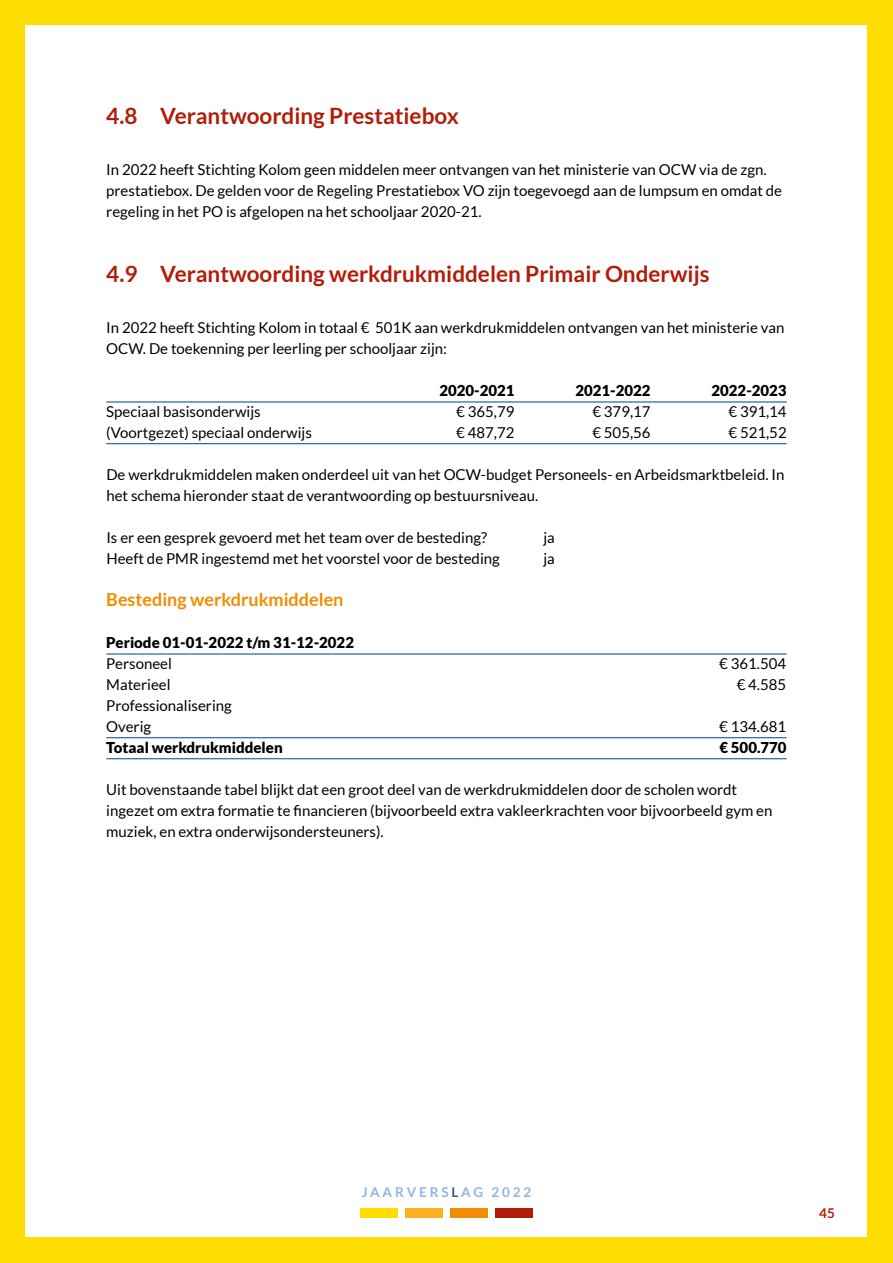
<style>
.page{position:relative;width:893px;height:1263px;background:#fd0}
.page>*{position:absolute;margin:0;border:0;box-sizing:border-box;transform-origin:0 0}
.t1{font:700 22.5px "Lato";color:#b11d09}
.t2{font:700 18px "Lato";color:#f28c00}
.t3{font:15px/21px "Lato";color:#000}
.t4{font:900 15px "Lato";color:#000}
.t5{font:700 13.5px "Lato";letter-spacing:.21em;color:#91b4e4}
.t6{font:700 13.5px "Lato";color:#b11d09}
.s1{color:#3e538f}
</style>
<div class="page">
<div style="left:26px;top:26px;width:841px;height:1211px;background:#fff"></div>
<div style="left:361px;top:1208px;width:37px;height:10px;background:#fd0"></div>
<div style="left:406px;top:1208px;width:37px;height:10px;background:#f9b123"></div>
<div style="left:450px;top:1208px;width:37px;height:10px;background:#f28c00"></div>
<div style="left:495px;top:1208px;width:37px;height:10px;background:#b11d09"></div>
<hr style="left:106px;top:402px;width:681px;height:1px;background:#004289">
<hr style="left:106px;top:443px;width:681px;height:1px;background:#004289">
<hr style="left:106px;top:654px;width:681px;height:1px;background:#004289">
<hr style="left:106px;top:737px;width:681px;height:1px;background:#004289">
<hr style="left:106px;top:758px;width:681px;height:1px;background:#004289">
<h1 class="t1" style="left:106px;top:103px;width:354px">4.8 Verantwoording Prestatiebox</h1>
<p class="t3" style="left:106px;top:159px;width:677px">In 2022 heeft Stichting Kolom geen middelen meer ontvangen van het ministerie van OCW via de zgn. prestatiebox. De gelden voor de Regeling Prestatiebox VO zijn toegevoegd aan de lumpsum en omdat de regeling in het PO is afgelopen na het schooljaar 2020-21.</p>
<h1 class="t1" style="left:106px;top:261px;width:605px">4.9 Verantwoording werkdrukmiddelen Primair Onderwijs</h1>
<p class="t3" style="left:106px;top:317px;width:680px">In 2022 heeft Stichting Kolom in totaal € 501K aan werkdrukmiddelen ontvangen van het ministerie van<br>OCW. De toekenning per leerling per schooljaar zijn:</p>
<p class="t4" style="left:439px;top:382px;width:77px">2020-2021</p>
<p class="t4" style="left:575px;top:382px;width:77px">2021-2022</p>
<p class="t4" style="left:711px;top:382px;width:77px">2022-2023</p>
<p class="t3" style="left:106px;top:401px;width:156px">Speciaal basisonderwijs</p>
<p class="t3" style="left:456px;top:401px;width:60px">€ 365,79</p>
<p class="t3" style="left:592px;top:401px;width:60px">€ 379,17</p>
<p class="t3" style="left:728px;top:401px;width:60px">€ 391,14</p>
<p class="t3" style="left:106px;top:422px;width:207px">(Voortgezet) speciaal onderwijs</p>
<p class="t3" style="left:456px;top:422px;width:60px">€ 487,72</p>
<p class="t3" style="left:592px;top:422px;width:60px">€ 505,56</p>
<p class="t3" style="left:728px;top:422px;width:60px">€ 521,52</p>
<p class="t3" style="left:106px;top:464px;width:680px">De werkdrukmiddelen maken onderdeel uit van het OCW-budget Personeels- en Arbeidsmarktbeleid. In het schema hieronder staat de verantwoording op bestuursniveau.</p>
<p class="t3" style="left:106px;top:527px;width:382px">Is er een gesprek gevoerd met het team over de besteding?</p>
<p class="t3" style="left:543px;top:527px;width:13px">ja</p>
<p class="t3" style="left:106px;top:548px;width:395px">Heeft de PMR ingestemd met het voorstel voor de besteding</p>
<p class="t3" style="left:543px;top:548px;width:13px">ja</p>
<p class="t2" style="left:106px;top:589px;width:239px">Besteding werkdrukmiddelen</p>
<p class="t4" style="left:106px;top:634px;width:249px">Periode 01-01-2022 t/m 31-12-2022</p>
<p class="t3" style="left:106px;top:653px;width:67px">Personeel</p>
<p class="t3" style="left:719px;top:653px;width:68px">€ 361.504</p>
<p class="t3" style="left:106px;top:674px;width:66px">Materieel</p>
<p class="t3" style="left:737px;top:674px;width:51px">€ 4.585</p>
<p class="t3" style="left:106px;top:695px;width:127px">Professionalisering<br>Overig</p>
<p class="t3" style="left:719px;top:716px;width:68px">€ 134.681</p>
<p class="t4" style="left:106px;top:739px;width:178px">Totaal werkdrukmiddelen</p>
<p class="t4" style="left:719px;top:739px;width:69px">€ 500.770</p>
<p class="t3" style="left:106px;top:779px;width:668px">Uit bovenstaande tabel blijkt dat een groot deel van de werkdrukmiddelen door de scholen wordt ingezet om extra formatie te financieren (bijvoorbeeld extra vakleerkrachten voor bijvoorbeeld gym en muziek, en extra onderwijsondersteuners).</p>
<p class="t5" style="left:362px;top:1184px;width:171px">JAARVERS<span class="s1">L</span>AG 2022</p>
<p class="t6" style="left:819px;top:1205px;width:17px">45</p>
</div>
